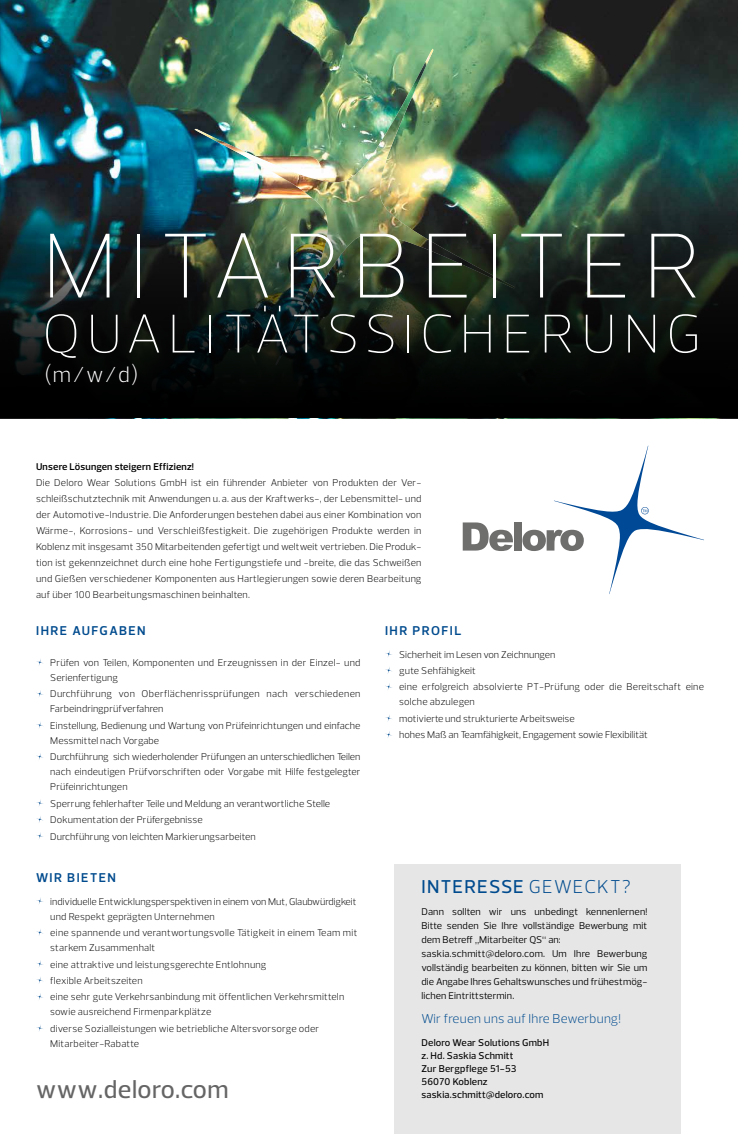
<style>
.page{position:relative;width:738px;height:1134px;background:#fff}
.page>*{position:absolute;margin:0;border:0;box-sizing:border-box;transform-origin:0 0}
.t1{font:200 93.7px "Prelo";letter-spacing:.125em;color:#fff}
.t2{font:200 55.5px "Prelo";letter-spacing:.11em;color:#fff}
.t3{font:500 25.6px "Prelo";letter-spacing:.02em;color:#656565}
.t4{font:300 22.2px "Prelo";color:#fff}
.t5{font:500 19px "Prelo";letter-spacing:.065em;color:#004b8e}
.t6{font:300 13.1px "Prelo";letter-spacing:.02em;color:#004b8e}
.t7{font:600 13px "Prelo";letter-spacing:.115em;color:#004b8e}
.t8{font:300 10px/16.4px "Prelo";letter-spacing:.01em;color:#000}
.t9{font:10px/14px "Prelo";letter-spacing:.01em;color:#000}
.t10{font:300 10px/15px "Prelo";letter-spacing:.03em;color:#000}
.t11{font:500 10px/13px "Prelo";letter-spacing:.02em;color:#000}
.t12{font:600 10px "Prelo";letter-spacing:.02em;color:#000}
.s1{font-weight:300}
</style>
<div class="page">
<img style="left:0;top:0;width:737px;height:209px">
<img style="left:194px;top:49px;width:321px;height:160px">
<svg style="left:0;top:209px;width:737px;height:209px;background:#141e18"></svg>
<svg style="left:462px;top:522px;width:50px;height:29px"></svg>
<div style="left:513px;top:522px;width:8px;height:29px;background:#6e6e6d"></div>
<svg style="left:522px;top:446px;width:181px;height:148px"></svg>
<div style="left:394px;top:865px;width:286px;height:269px;background:#e6e6e6"></div>
<svg style="left:36px;top:659px;width:7px;height:6px"></svg>
<svg style="left:36px;top:690px;width:7px;height:7px"></svg>
<svg style="left:36px;top:722px;width:7px;height:6px"></svg>
<svg style="left:36px;top:753px;width:7px;height:7px"></svg>
<svg style="left:36px;top:799px;width:7px;height:7px"></svg>
<svg style="left:36px;top:816px;width:7px;height:7px"></svg>
<svg style="left:37px;top:832px;width:6px;height:7px"></svg>
<svg style="left:385px;top:650px;width:7px;height:7px"></svg>
<svg style="left:385px;top:667px;width:7px;height:7px"></svg>
<svg style="left:385px;top:683px;width:7px;height:7px"></svg>
<svg style="left:385px;top:715px;width:7px;height:7px"></svg>
<svg style="left:385px;top:731px;width:7px;height:7px"></svg>
<svg style="left:36px;top:897px;width:7px;height:7px"></svg>
<svg style="left:36px;top:929px;width:7px;height:7px"></svg>
<svg style="left:37px;top:960px;width:6px;height:7px"></svg>
<svg style="left:36px;top:977px;width:7px;height:6px"></svg>
<svg style="left:36px;top:993px;width:7px;height:7px"></svg>
<svg style="left:36px;top:1025px;width:7px;height:6px"></svg>
<h1 class="t1" style="left:42px;top:208px;width:660px">MITARBEITER</h1>
<h2 class="t2" style="left:42px;top:300px;width:660px">QUALITÄTSSICHERUNG</h2>
<h3 class="t4" style="left:44px;top:361px;width:96px">(m/w/d)</h3>
<p class="t12" style="left:36px;top:460px;width:159px">Unsere Lösungen steigern Effizienz!</p>
<p class="t8" style="left:36px;top:474px;width:386px;line-height:16px;text-align:justify">Die Deloro Wear Solutions GmbH ist ein führender Anbieter von Produkten der Ver&shy;schleißschutztechnik mit Anwendungen u. a. aus der Kraftwerks-, der Lebensmittel- und der Automotive-Industrie. Die Anforderungen bestehen dabei aus einer Kombination von Wärme-, Korrosions- und Verschleißfestigkeit. Die zugehörigen Produkte werden in Koblenz mit insgesamt 350 Mitarbeitenden gefertigt und weltweit vertrieben. Die Produk&shy;tion ist gekennzeichnet durch eine hohe Fertigungstiefe und -breite, die das Schweißen und Gießen verschiedener Komponenten aus Hartlegierungen sowie deren Bearbeitung auf über 100 Bearbeitungsmaschinen beinhalten.</p>
<h3 class="t7" style="left:36px;top:622px;width:111px">IHRE AUFGABEN</h3>
<p class="t8" style="left:50px;top:655px;width:311px;line-height:15px">Prüfen von Teilen, Komponenten und Erzeugnissen in der Einzel- und<br>Serienfertigung</p>
<p class="t10" style="left:50px;top:687px;width:311px">Durchführung von Oberflächenrissprüfungen nach verschiedenen<br>Farbeindringprüfverfahren</p>
<p class="t8" style="left:50px;top:718px;width:311px;line-height:15px">Einstellung, Bedienung und Wartung von Prüfeinrichtungen und einfache<br>Messmittel nach Vorgabe</p>
<p class="t8" style="left:50px;top:749px;width:311px;line-height:15px;text-align:justify">Durchführung sich wiederholender Prüfungen an unterschiedlichen Teilen nach eindeutigen Prüfvorschriften oder Vorgabe mit Hilfe festgelegter Prüfeinrichtungen</p>
<p class="t8" style="left:50px;top:795px;width:281px">Sperrung fehlerhafter Teile und Meldung an verantwortliche Stelle<br>Dokumentation der Prüfergebnisse<br>Durchführung von leichten Markierungsarbeiten</p>
<h3 class="t7" style="left:36px;top:869px;width:81px">WIR BIETEN</h3>
<p class="t8" style="left:50px;top:894px;width:307px;line-height:15px">individuelle Entwicklungsperspektiven in einem von Mut, Glaubwürdigkeit und Respekt geprägten Unternehmen</p>
<p class="t10" style="left:50px;top:925px;width:308px">eine spannende und verantwortungsvolle Tätigkeit in einem Team mit starkem Zusammenhalt</p>
<p class="t8" style="left:50px;top:956px;width:295px">eine attraktive und leistungsgerechte Entlohnung<br>flexible Arbeitszeiten<br>eine sehr gute Verkehrsanbindung mit öffentlichen Verkehrsmitteln</p>
<p class="t8" style="left:50px;top:1004px;width:270px">sowie ausreichend Firmenparkplätze<br>diverse Sozialleistungen wie betriebliche Altersvorsorge oder</p>
<p class="t8" style="left:50px;top:1035px;width:90px">Mitarbeiter-Rabatte</p>
<h3 class="t3" style="left:36px;top:1074px;width:194px">www.deloro.com</h3>
<h3 class="t7" style="left:385px;top:622px;width:78px">IHR PROFIL</h3>
<p class="t8" style="left:399px;top:646px;width:306px">Sicherheit im Lesen von Zeichnungen<br>gute Sehfähigkeit<br>eine erfolgreich absolvierte PT-Prüfung oder die Bereitschaft eine</p>
<p class="t8" style="left:399px;top:694px;width:250px">solche abzulegen<br>motivierte und strukturierte Arbeitsweise<br>hohes Maß an Teamfähigkeit, Engagement sowie Flexibilität</p>
<h3 class="t5" style="left:421px;top:875px;width:211px">INTERESSE <span class="s1">GEWECKT?</span></h3>
<p class="t9" style="left:421px;top:904px;width:227px">Dann sollten wir uns unbedingt kennenlernen!<br>Bitte senden Sie Ihre vollständige Bewerbung mit dem Betreff „Mitarbeiter QS“ an: saskia.schmitt@deloro.com. Um Ihre Bewerbung vollständig bearbeiten zu können, bitten wir Sie um die Angabe Ihres Gehaltswunsches und frühestmög&shy;lichen Eintrittstermin.</p>
<h3 class="t6" style="left:421px;top:1010px;width:201px">Wir freuen uns auf Ihre Bewerbung!</h3>
<p class="t11" style="left:421px;top:1036px;width:129px">Deloro Wear Solutions GmbH z. Hd. Saskia Schmitt<br>Zur Bergpflege 51-53<br>56070 Koblenz saskia.schmitt@deloro.com</p>
</div>
